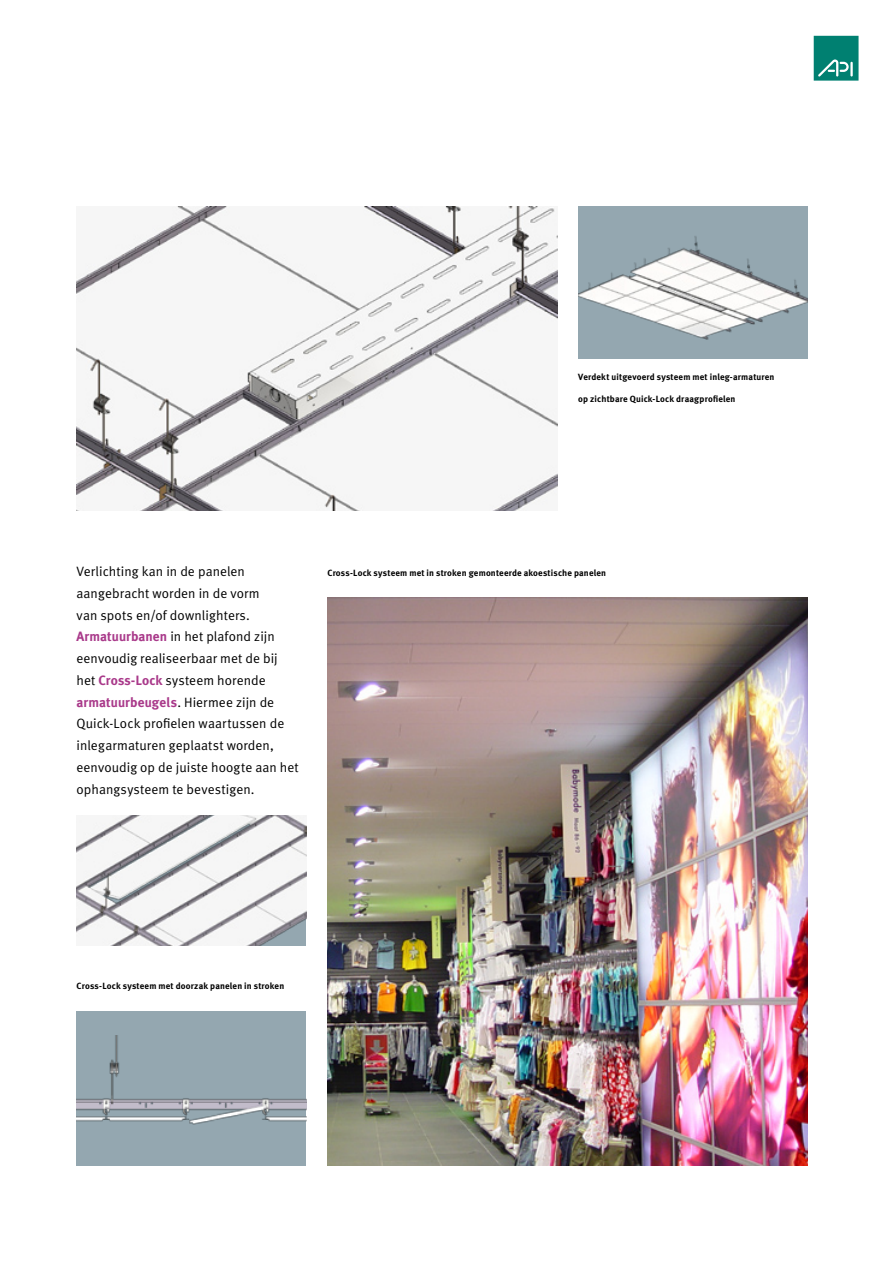
<style>
.page{position:relative;width:893px;height:1263px;background:#fff}
.page>*{position:absolute;margin:0;border:0;box-sizing:border-box;transform-origin:0 0}
.t1{font:13.5px/21.8px "Meta Normal";letter-spacing:.005em;color:#000}
.t2{font:700 13.5px "Meta Plus";letter-spacing:.005em;color:#a9398a}
.t3{font:700 9px "Meta";letter-spacing:.02em;color:#000}
.s1{font-family:"Meta Plus";font-weight:700;color:#a9398a}
.s2{font-family:"Meta Normal";font-weight:400;color:#000}
</style>
<div class="page">
<svg style="left:814px;top:36px;width:44px;height:45px;background:#198c7f"></svg>
<img style="left:578px;top:206px;width:230px;height:152px">
<img style="left:77px;top:815px;width:229px;height:131px">
<div style="left:77px;top:1011px;width:229px;height:154px;background:#94a7b0"></div>
<img style="left:77px;top:1036px;width:229px;height:89px">
<img style="left:77px;top:206px;width:480px;height:305px">
<img style="left:327px;top:598px;width:481px;height:567px">
<p class="t3" style="left:578px;top:372px;width:198px">Verdekt uitgevoerd systeem met inleg-armaturen</p>
<p class="t3" style="left:578px;top:394px;width:159px">op zichtbare Quick-Lock draagprofielen</p>
<p class="t1" style="left:77px;top:560px;width:203px">Verlichting kan in de panelen aangebracht worden in de vorm van spots en/of downlighters.<br><span class="s1">Armatuurbanen</span> in het plafond zijn eenvoudig realiseerbaar met de bij het <span class="s1">Cross-Lock</span> systeem horende</p>
<p class="t2" style="left:77px;top:694px;width:199px">armatuurbeugels<span class="s2">. Hiermee zijn de</span></p>
<p class="t1" style="left:77px;top:713px;width:224px">Quick-Lock profielen waartussen de inlegarmaturen geplaatst worden, eenvoudig op de juiste hoogte aan het ophangsysteem te bevestigen.</p>
<p class="t3" style="left:327px;top:568px;width:280px">Cross-Lock systeem met in stroken gemonteerde akoestische panelen</p>
<p class="t3" style="left:77px;top:981px;width:209px">Cross-Lock systeem met doorzak panelen in stroken</p>
</div>
